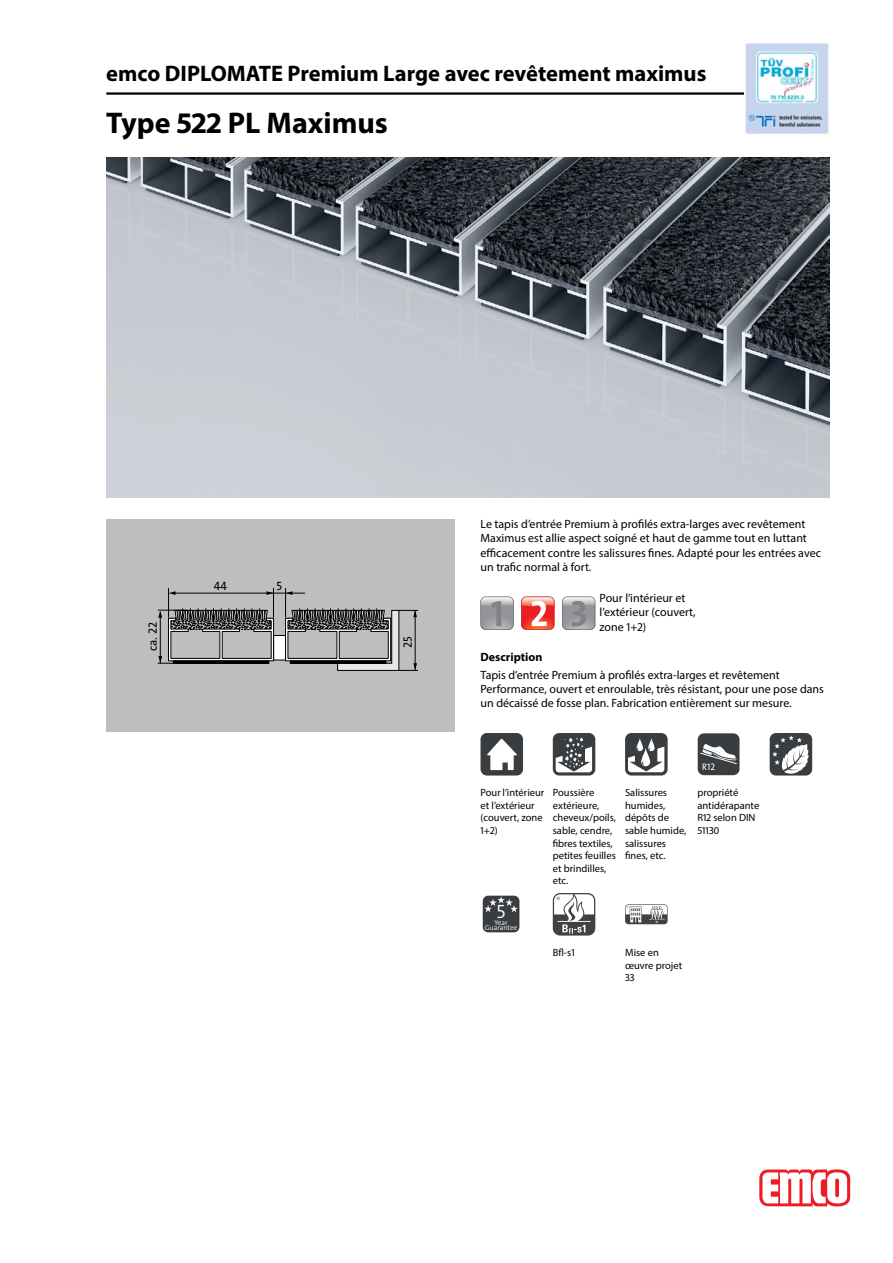
<style>
.page{position:relative;width:893px;height:1263px;background:#fff}
.page>*{position:absolute;margin:0;border:0;box-sizing:border-box;transform-origin:0 0}
.typ_bau{font:700 30px "Myriad Pro";color:#000}
.titel1_em_bau{font:700 22.5px "Myriad Pro";color:#000}
.BILDR{font:300 19.5px "The Sans Os F";color:#fff}
.BILDR-2{font:12.15px "The Sans Os F";color:#000}
.fliesstext_bau{font:12px/14.4px "Myriad Pro";color:#000}
.Stoerer{font:12px/14.4px "Myriad Pro";color:#000}
.fliesstext_bold_bau{font:700 12px "Myriad Pro";color:#000}
.mouseovertext_bau{font:10.5px/12.6px "Myriad Pro";color:#000}
.BILDR-3{font:300 7.05px/5.2px "The Sans Os F";color:#fff;text-align:center}
</style>
<div class="page">
<img style="left:106px;top:157px;width:723px;height:340px">
<hr style="left:106px;top:92px;width:723px;height:3px;background:#000">
<svg style="left:759px;top:1169px;width:91px;height:37px"></svg>
<img style="left:744px;top:43px;width:85px;height:92px">
<div style="left:106px;top:519px;width:349px;height:212px;background:#bcbec0"></div>
<div style="left:274px;top:635px;width:12px;height:25px;background:#fff"></div>
<hr style="left:273px;top:593px;width:32px;height:1px;background:#000">
<svg style="left:158px;top:588px;width:116px;height:76px"></svg>
<div style="left:173px;top:660px;width:96px;height:3px;border:1px solid #000"></div>
<svg style="left:285px;top:588px;width:133px;height:83px"></svg>
<div style="left:290px;top:660px;width:96px;height:3px;border:1px solid #000"></div>
<svg style="left:521px;top:597px;width:33px;height:33px"></svg>
<svg style="left:562px;top:597px;width:33px;height:33px"></svg>
<svg style="left:480px;top:597px;width:34px;height:33px"></svg>
<div style="left:480px;top:733px;width:43px;height:42px;background:#3a3d40;border-radius:6px"></div>
<svg style="left:487px;top:739px;width:30px;height:31px"></svg>
<svg style="left:553px;top:733px;width:42px;height:42px"></svg>
<svg style="left:556px;top:738px;width:36px;height:34px"></svg>
<div style="left:625px;top:733px;width:43px;height:42px;background:linear-gradient(to right,#3a3d40,#3a3d40);border-radius:6px"></div>
<svg style="left:628px;top:738px;width:36px;height:34px"></svg>
<div style="left:698px;top:733px;width:41px;height:42px;background:#3a3d40;border-radius:6px"></div>
<svg style="left:700px;top:744px;width:37px;height:26px"></svg>
<div style="left:770px;top:733px;width:42px;height:42px;background:#3a3d40;border-radius:6px"></div>
<svg style="left:772px;top:735px;width:37px;height:39px"></svg>
<div style="left:483px;top:896px;width:36px;height:36px;background:#3a3d40;border-radius:5px"></div>
<svg style="left:484px;top:896px;width:34px;height:16px"></svg>
<svg style="left:553px;top:893px;width:42px;height:42px"></svg>
<svg style="left:625px;top:904px;width:43px;height:20px"></svg>
<p class="titel1_em_bau" style="left:106px;top:59px;width:602px">emco DIPLOMATE Premium Large avec revêtement maximus</p>
<p class="typ_bau" style="left:106px;top:103px;width:283px">Type 522 PL Maximus</p>
<p class="BILDR-2" style="left:145px;top:651px;width:31px;rotate:-90deg">ca. 22</p>
<p class="BILDR-2" style="left:214px;top:578px;width:15px">44</p>
<p class="BILDR-2" style="left:276px;top:578px;width:7px">5</p>
<p class="BILDR-2" style="left:400px;top:648px;width:13px;rotate:-90deg">25</p>
<p class="Stoerer" style="left:480px;top:516px;width:342px">Le tapis d’entrée Premium à profilés extra-larges avec revêtement Maximus est allie aspect soigné et haut de gamme tout en luttant efficacement contre les salissures fines. Adapté pour les entrées avec un trafic normal à fort.</p>
<p class="fliesstext_bau" style="left:600px;top:590px;width:98px">Pour l’intérieur et l’extérieur (couvert, zone 1+2)</p>
<p class="fliesstext_bold_bau" style="left:480px;top:649px;width:63px">Description</p>
<p class="fliesstext_bau" style="left:480px;top:667px;width:345px">Tapis d’entrée Premium à profilés extra-larges et revêtement<br>Performance, ouvert et enroulable, très résistant, pour une pose dans un décaissé de fosse plan. Fabrication entièrement sur mesure.</p>
<p class="mouseovertext_bau" style="left:480px;top:786px;width:65px">Pour l’intérieur et l’extérieur (couvert, zone<br>1+2)</p>
<p class="mouseovertext_bau" style="left:553px;top:786px;width:65px">Poussière extérieure, cheveux/poils, sable, cendre, fibres textiles, petites feuilles et brindilles, etc.</p>
<p class="mouseovertext_bau" style="left:625px;top:786px;width:63px">Salissures humides, dépôts de sable humide, salissures fines, etc.</p>
<p class="mouseovertext_bau" style="left:697px;top:786px;width:63px">propriété antidérapante<br>R12 selon DIN<br>51130</p>
<p class="BILDR" style="left:497px;top:899px;width:10px">5</p>
<p class="BILDR-3" style="left:485px;top:919px;width:34px">Year<br>Guarantee</p>
<p class="mouseovertext_bau" style="left:553px;top:946px;width:23px">Bfl-s1</p>
<p class="mouseovertext_bau" style="left:625px;top:946px;width:59px">Mise en œuvre projet<br>33</p>
</div>
